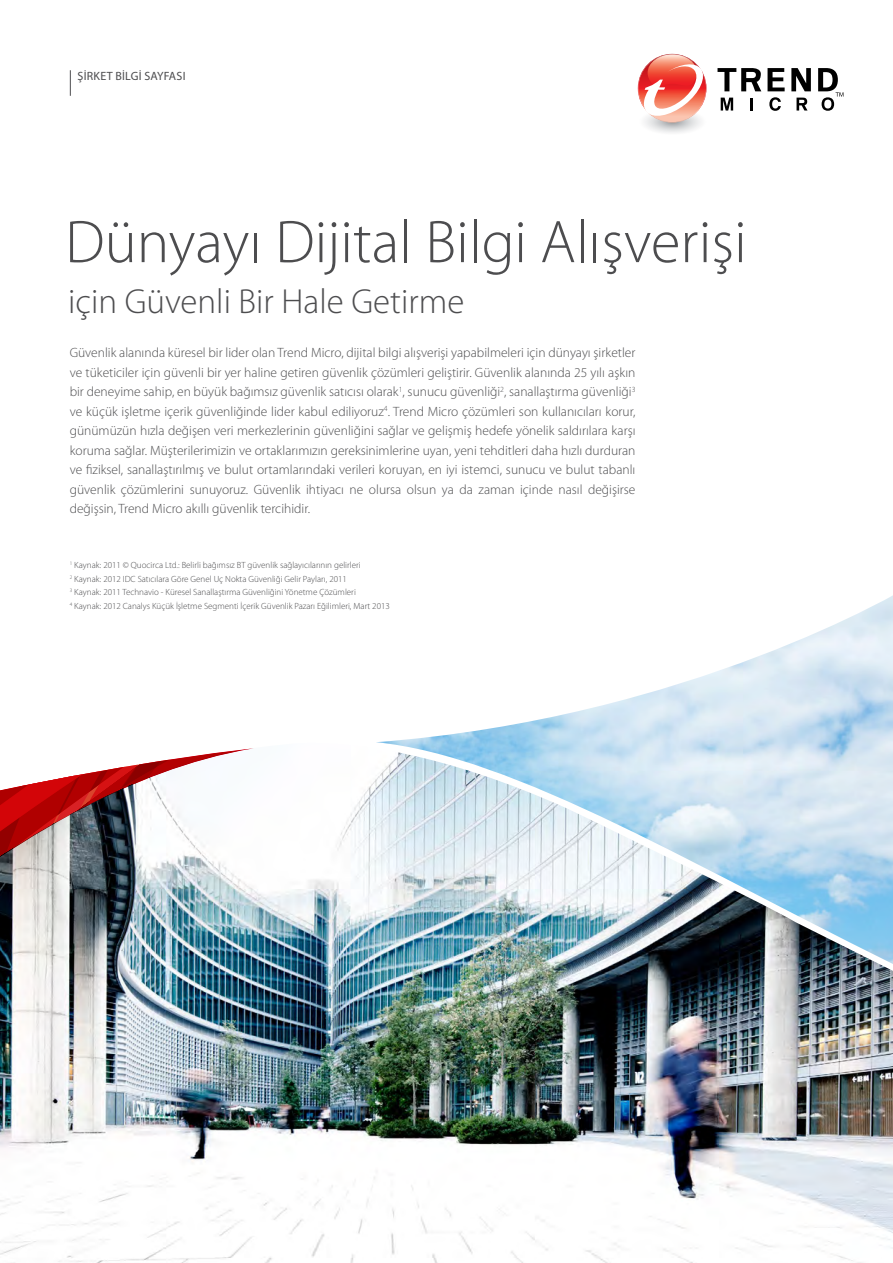
<style>
.page{position:relative;width:893px;height:1263px;background:#fff}
.page>*{position:absolute;margin:0;border:0;box-sizing:border-box;transform-origin:0 0}
.t1{font:300 60.75px "Myriad Pro";color:#4d4d4f}
.t2{font:300 34.95px "Myriad Pro";color:#4d4d4f}
.Intro_paragraph{font:300 13.5px/19.5px "Myriad Pro";color:#4d4d4f;text-align:justify}
.t3{font:12px "Myriad Pro";letter-spacing:.02em;color:#4d4d4f}
.Footnote{font:300 9px "Myriad Pro";color:#4d4d4f}
</style>
<div class="page">
<img style="left:0;top:53px;width:893px;height:1210px">
<img style="left:376px;top:588px;width:517px;height:382px">
<svg style="left:0;top:748px;width:254px;height:117px"></svg>
<svg style="left:717px;top:68px;width:44px;height:23px"></svg>
<svg style="left:767px;top:68px;width:18px;height:23px"></svg>
<svg style="left:791px;top:68px;width:20px;height:23px"></svg>
<svg style="left:721px;top:98px;width:12px;height:13px"></svg>
<svg style="left:750px;top:98px;width:3px;height:13px"></svg>
<svg style="left:796px;top:98px;width:11px;height:13px"></svg>
<svg style="left:769px;top:97px;width:12px;height:14px"></svg>
<svg style="left:818px;top:68px;width:25px;height:43px"></svg>
<svg style="left:638px;top:54px;width:69px;height:81px"></svg>
<svg style="left:70px;top:70px;width:1px;height:26px"></svg>
<p class="t3" style="left:78px;top:69px;width:109px">ŞIRKET BILGI SAYFASI</p>
<p class="t1" style="left:65px;top:208px;width:683px">Dünyayı Dijital Bilgi Alışverişi</p>
<p class="t2" style="left:68px;top:282px;width:398px">için Güvenli Bir Hale Getirme</p>
<p class="Intro_paragraph" style="left:70px;top:343px;width:567px">Güvenlik alanında küresel bir lider olan Trend Micro, dijital bilgi alışverişi yapabilmeleri için dünyayı şirketler ve tüketiciler için güvenli bir yer haline getiren güvenlik çözümleri geliştirir. Güvenlik alanında 25 yılı aşkın bir deneyime sahip, en büyük bağımsız güvenlik satıcısı olarak<sup>1</sup>, sunucu güvenliği<sup>2</sup>, sanallaştırma güvenliği<sup>3 </sup>ve küçük işletme içerik güvenliğinde lider kabul ediliyoruz<sup>4</sup>. Trend Micro çözümleri son kullanıcıları korur, günümüzün hızla değişen veri merkezlerinin güvenliğini sağlar ve gelişmiş hedefe yönelik saldırılara karşı koruma sağlar. Müşterilerimizin ve ortaklarımızın gereksinimlerine uyan, yeni tehditleri daha hızlı durduran ve fiziksel, sanallaştırılmış ve bulut ortamlarındaki verileri koruyan, en iyi istemci, sunucu ve bulut tabanlı güvenlik çözümlerini sunuyoruz. Güvenlik ihtiyacı ne olursa olsun ya da zaman içinde nasıl değişirse değişsin, Trend Micro akıllı güvenlik tercihidir.</p>
<p class="Footnote" style="left:70px;top:560px;width:293px"><sup>1</sup> Kaynak: 2011 © Quocirca Ltd.: Belirli bağımsız BT güvenlik sağlayıcılarının gelirleri</p>
<p class="Footnote" style="left:70px;top:574px;width:279px"><sup>2</sup> Kaynak: 2012 IDC Satıcılara Göre Genel Uç Nokta Güvenliği Gelir Payları, 2011</p>
<p class="Footnote" style="left:70px;top:587px;width:288px"><sup>3</sup> Kaynak: 2011 Technavio - Küresel Sanallaştırma Güvenliğini Yönetme Çözümleri</p>
<p class="Footnote" style="left:70px;top:601px;width:322px"><sup>4</sup> Kaynak: 2012 Canalys Küçük İşletme Segmenti İçerik Güvenlik Pazarı Eğilimleri, Mart 2013</p>
</div>
